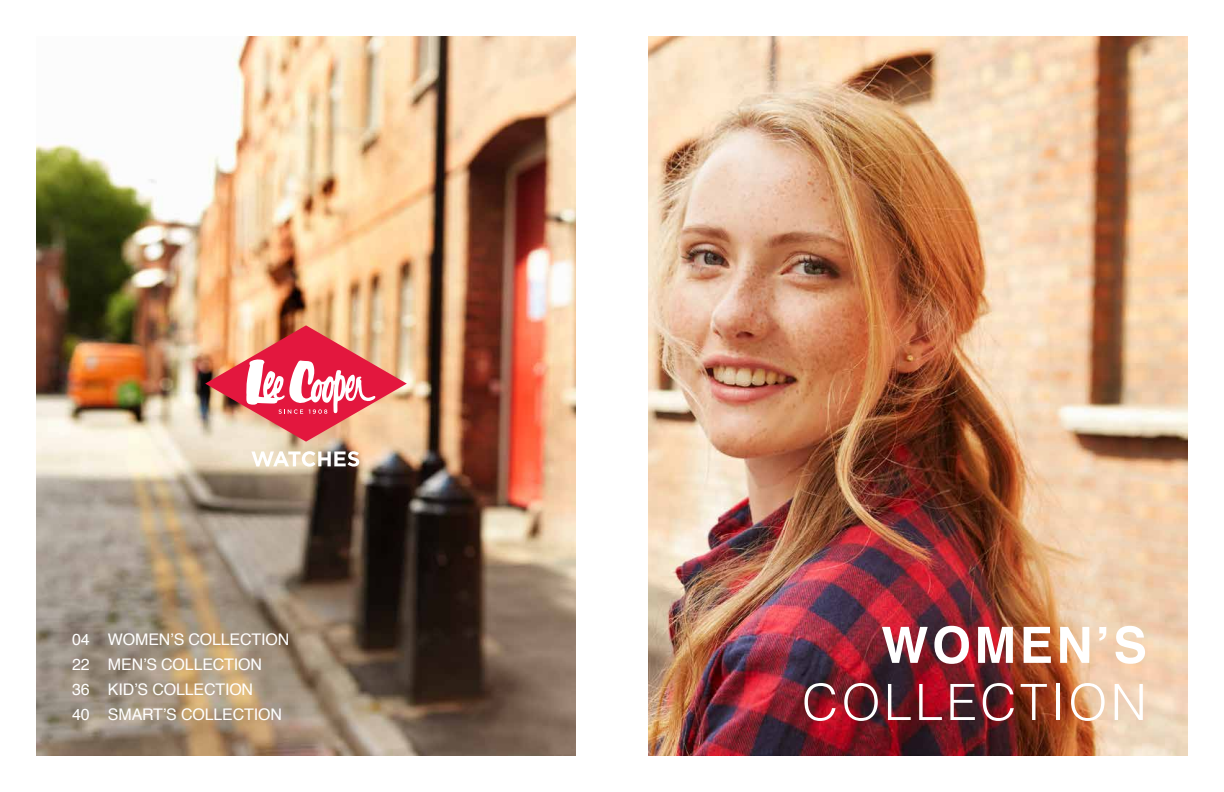
<style>
.page{position:relative;width:1224px;height:792px;background:#fff}
.page>*{position:absolute;margin:0;border:0;box-sizing:border-box;transform-origin:0 0}
.t1{font:300 50px "Helvetica";letter-spacing:.07em;color:#fff}
.t2{font:700 50px "Helvetica";letter-spacing:.07em;color:#fff}
.t3{font:16px/25.1px "Helvetica";letter-spacing:-.01em;color:#fff}
</style>
<div class="page">
<img style="left:36px;top:36px;width:540px;height:720px">
<img style="left:648px;top:36px;width:540px;height:720px">
<img style="left:205px;top:325px;width:202px;height:117px">
<svg style="left:251px;top:451px;width:108px;height:16px"></svg>
<p class="t3" style="left:72px;top:627px;width:219px">04 WOMEN’S COLLECTION<br>22 MEN’S COLLECTION<br>36 KID’S COLLECTION<br>40 SMART’S COLLECTION</p>
<h1 class="t2" style="left:881px;top:615px;width:267px">WOMEN’S</h1>
<h1 class="t1" style="left:802px;top:660px;width:346px">COLLECTION</h1>
</div>
